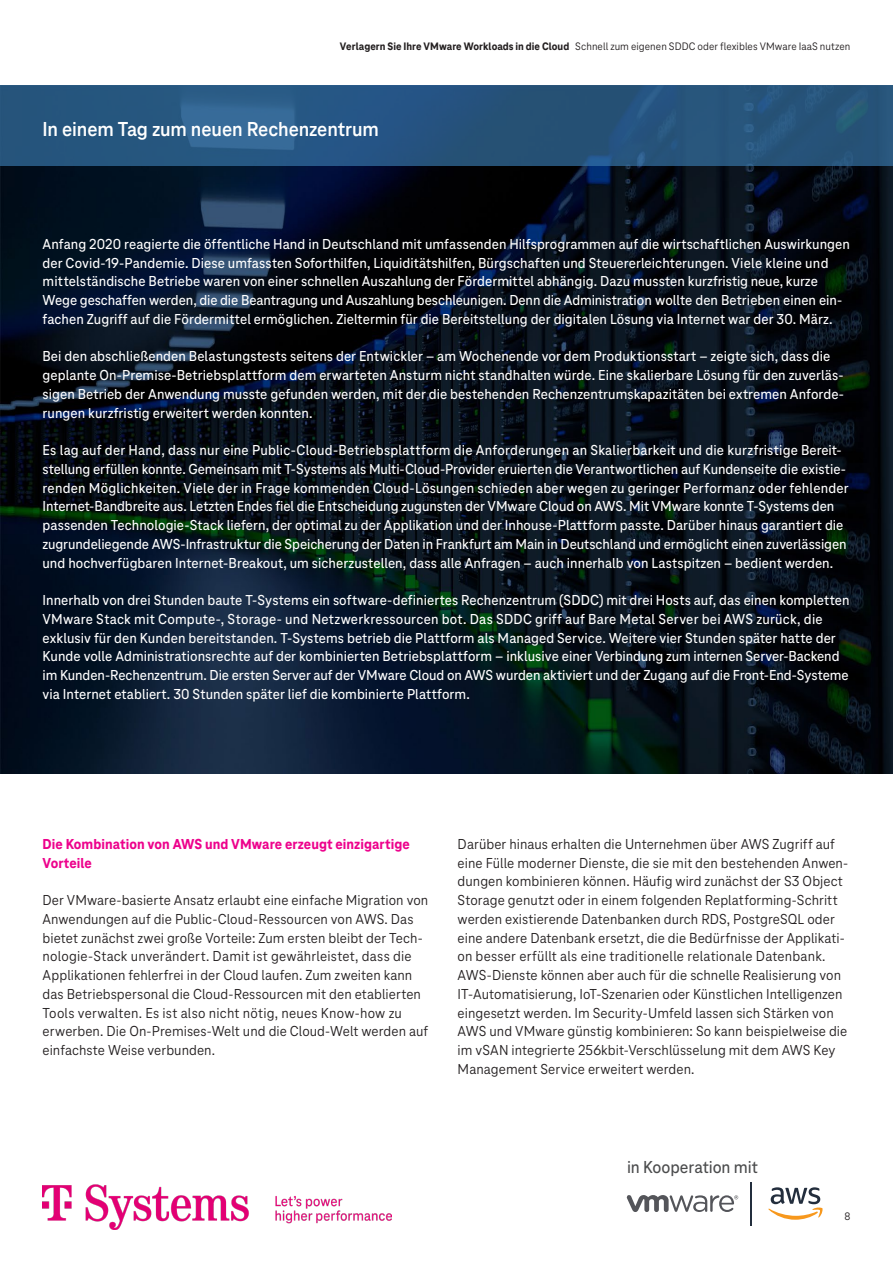
<style>
.page{position:relative;width:893px;height:1263px;background:#fff}
.page>*{position:absolute;margin:0;border:0;box-sizing:border-box;transform-origin:0 0}
._05_Copy_10_12_5_Nor{font:700 21px "Tele Neo";letter-spacing:-.005em;color:#fff}
.t1{font:500 18px "Tele Neo";letter-spacing:-.005em;color:#4b4c4d}
._05_Copy_10_12_5_Nor-2{font:500 15px/18.8px "Tele Neo";letter-spacing:.005em;color:#fff}
._05_Copy_10_12_5_Nor-3{font:15px/18.8px "Tele Neo";letter-spacing:.005em;color:#231f20}
._07_Inset_Headline_U{font:800 15px/18.8px "Tele Neo";letter-spacing:.005em;color:#ed028c}
.t2{font:11.25px "Tele Neo";letter-spacing:.005em;color:#231f20}
.s1{font-weight:800}
</style>
<div class="page">
<hr style="left:751px;top:1182px;width:1px;height:43px;background:#232e3d">
<svg style="left:768px;top:1187px;width:55px;height:33px"></svg>
<svg style="left:626px;top:1195px;width:112px;height:17px"></svg>
<img style="left:0;top:166px;width:893px;height:608px">
<svg style="left:0;top:85px;width:893px;height:81px;background:#27557e"></svg>
<img style="left:43px;top:1184px;width:349px;height:46px">
<p class="t2" style="left:340px;top:40px;width:512px"><span class="s1">Verlagern Sie Ihre VMware Workloads in die Cloud</span> Schnell zum eigenen SDDC oder flexibles VMware IaaS nutzen</p>
<p class="_05_Copy_10_12_5_Nor" style="left:43px;top:118px;width:338px">In einem Tag zum neuen Rechenzentrum</p>
<p class="_05_Copy_10_12_5_Nor-2" style="left:43px;top:235px;width:809px">Anfang 2020 reagierte die öffentliche Hand in Deutschland mit umfassenden Hilfsprogrammen auf die wirtschaftlichen Auswirkungen der Covid-19-Pandemie. Diese umfassten Soforthilfen, Liquiditätshilfen, Bürgschaften und Steuererleichterungen. Viele kleine und mittelständische Betriebe waren von einer schnellen Auszahlung der Fördermittel abhängig. Dazu mussten kurzfristig neue, kurze Wege geschaffen werden, die die Beantragung und Auszahlung beschleunigen. Denn die Administration wollte den Betrieben einen ein&shy;fachen Zugriff auf die Fördermittel ermöglichen. Zieltermin für die Bereitstellung der digitalen Lösung via Internet war der 30. März.</p>
<p class="_05_Copy_10_12_5_Nor-2" style="left:43px;top:347px;width:803px">Bei den abschließenden Belastungstests seitens der Entwickler – am Wochenende vor dem Produktionsstart – zeigte sich, dass die geplante On-Premise-Betriebsplattform dem erwarteten Ansturm nicht standhalten würde. Eine skalierbare Lösung für den zuverläs&shy;sigen Betrieb der Anwendung musste gefunden werden, mit der die bestehenden Rechenzentrumskapazitäten bei extremen Anforde&shy;rungen kurzfristig erweitert werden konnten.</p>
<p class="_05_Copy_10_12_5_Nor-2" style="left:43px;top:441px;width:808px">Es lag auf der Hand, dass nur eine Public-Cloud-Betriebsplattform die Anforderungen an Skalierbarkeit und die kurzfristige Bereit&shy;stellung erfüllen konnte. Gemeinsam mit T-Systems als Multi-Cloud-Provider eruierten die Verantwortlichen auf Kundenseite die existie&shy;renden Möglichkeiten. Viele der in Frage kommenden Cloud-Lösungen schieden aber wegen zu geringer Performanz oder fehlender Internet-Bandbreite aus. Letzten Endes fiel die Entscheidung zugunsten der VMware Cloud on AWS. Mit VMware konnte T-Systems den passenden Technologie-Stack liefern, der optimal zu der Applikation und der Inhouse-Plattform passte. Darüber hinaus garantiert die zugrundeliegende AWS-Infrastruktur die Speicherung der Daten in Frankfurt am Main in Deutschland und ermöglicht einen zuverlässigen und hochverfügbaren Internet-Breakout, um sicherzustellen, dass alle Anfragen – auch innerhalb von Lastspitzen – bedient werden.</p>
<p class="_05_Copy_10_12_5_Nor-2" style="left:43px;top:591px;width:808px">Innerhalb von drei Stunden baute T-Systems ein software-definiertes Rechenzentrum (SDDC) mit drei Hosts auf, das einen kompletten VMware Stack mit Compute-, Storage- und Netzwerkressourcen bot. Das SDDC griff auf Bare Metal Server bei AWS zurück, die exklusiv für den Kunden bereitstanden. T-Systems betrieb die Plattform als Managed Service. Weitere vier Stunden später hatte der Kunde volle Administrationsrechte auf der kombinierten Betriebsplattform – inklusive einer Verbindung zum internen Server-Backend im Kunden-Rechenzentrum. Die ersten Server auf der VMware Cloud on AWS wurden aktiviert und der Zugang auf die Front-End-Systeme via Internet etabliert. 30 Stunden später lief die kombinierte Plattform.</p>
<p class="_07_Inset_Headline_U" style="left:43px;top:835px;width:369px">Die Kombination von AWS und VMware erzeugt einzigartige<br>Vorteile</p>
<p class="_05_Copy_10_12_5_Nor-3" style="left:43px;top:891px;width:387px">Der VMware-basierte Ansatz erlaubt eine einfache Migration von Anwendungen auf die Public-Cloud-Ressourcen von AWS. Das bietet zunächst zwei große Vorteile: Zum ersten bleibt der Tech&shy;nologie-Stack unverändert. Damit ist gewährleistet, dass die Applikationen fehlerfrei in der Cloud laufen. Zum zweiten kann das Betriebspersonal die Cloud-Ressourcen mit den etablierten Tools verwalten. Es ist also nicht nötig, neues Know-how zu erwerben. Die On-Premises-Welt und die Cloud-Welt werden auf einfachste Weise verbunden.</p>
<p class="_05_Copy_10_12_5_Nor-3" style="left:458px;top:835px;width:392px">Darüber hinaus erhalten die Unternehmen über AWS Zugriff auf eine Fülle moderner Dienste, die sie mit den bestehenden Anwen&shy;dungen kombinieren können. Häufig wird zunächst der S3 Object Storage genutzt oder in einem folgenden Replatforming-Schritt werden existierende Datenbanken durch RDS, PostgreSQL oder eine andere Datenbank ersetzt, die die Bedürfnisse der Applikati&shy;on besser erfüllt als eine traditionelle relationale Datenbank.<br>AWS-Dienste können aber auch für die schnelle Realisierung von IT-Automatisierung, IoT-Szenarien oder Künstlichen Intelligenzen eingesetzt werden. Im Security-Umfeld lassen sich Stärken von AWS und VMware günstig kombinieren: So kann beispielweise die im vSAN integrierte 256kbit-Verschlüsselung mit dem AWS Key Management Service erweitert werden.</p>
<p class="t1" style="left:627px;top:1157px;width:132px">in Kooperation mit</p>
<p class="t2" style="left:844px;top:1210px;width:7px">8</p>
</div>
